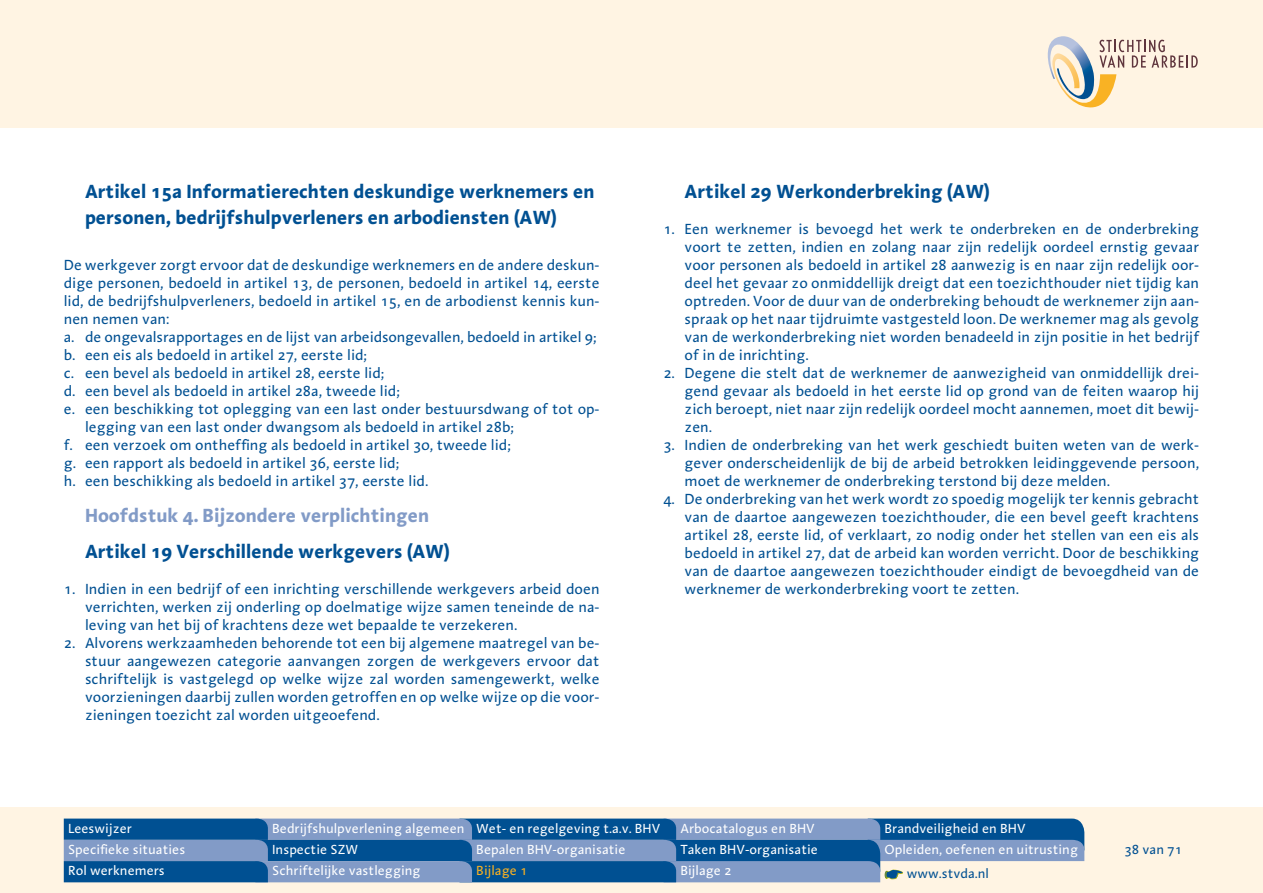
<style>
.page{position:relative;width:1263px;height:893px;background:#fff}
.page>*{position:absolute;margin:0;border:0;box-sizing:border-box;transform-origin:0 0}
.t1{font:700 19.5px/25.5px "Linotype Aroma";color:#005092}
.t2{font:700 19.5px "Linotype Aroma";color:#829bc7}
.t3{font:15px/18px "Linotype Aroma";color:#005092;text-align:justify}
.t4{font:13.5px/21.3px "Linotype Aroma";color:#fff}
.t5{font:13.5px "Linotype Aroma";color:#005092}
.t6{font:13.5px "Linotype Aroma";color:#f9b122}
</style>
<div class="page">
<div style="left:0;top:0;width:1263px;height:128px;background:#fff4e3"></div>
<div style="left:0;top:808px;width:1263px;height:85px;background:#fff4e3"></div>
<svg style="left:64px;top:819px;width:1020px;height:63px;background:#4d7eb0"></svg>
<svg style="left:1047px;top:36px;width:151px;height:72px"></svg>
<h1 class="t1" style="left:85px;top:178px;width:511px">Artikel 15a Informatierechten deskundige werknemers en personen, bedrijfshulpverleners en arbodiensten (AW)</h1>
<p class="t3" style="left:64px;top:256px;width:537px">De werkgever zorgt ervoor dat de deskundige werknemers en de andere deskun-</p>
<p class="t3" style="left:64px;top:274px;width:537px">dige personen, bedoeld in artikel 13, de personen, bedoeld in artikel 14, eerste</p>
<p class="t3" style="left:64px;top:292px;width:537px">lid, de bedrijfshulpverleners, bedoeld in artikel 15, en de arbodienst kennis kun-</p>
<p class="t3" style="left:64px;top:310px;width:107px">nen nemen van:</p>
<p class="t3" style="left:64px;top:328px;width:534px">a. de ongevalsrapportages en de lijst van arbeidsongevallen, bedoeld in artikel 9;</p>
<p class="t3" style="left:64px;top:346px;width:305px">b. een eis als bedoeld in artikel 27, eerste lid;</p>
<p class="t3" style="left:64px;top:364px;width:322px">c. een bevel als bedoeld in artikel 28, eerste lid;</p>
<p class="t3" style="left:64px;top:382px;width:337px">d. een bevel als bedoeld in artikel 28a, tweede lid;</p>
<p class="t3" style="left:64px;top:400px;width:537px">e. een beschikking tot oplegging van een last onder bestuursdwang of tot op-</p>
<p class="t3" style="left:85px;top:418px;width:430px">legging van een last onder dwangsom als bedoeld in artikel 28b;</p>
<p class="t3" style="left:64px;top:436px;width:448px">f. een verzoek om ontheffing als bedoeld in artikel 30, tweede lid;</p>
<p class="t3" style="left:64px;top:454px;width:337px">g. een rapport als bedoeld in artikel 36, eerste lid;</p>
<p class="t3" style="left:64px;top:472px;width:366px">h. een beschikking als bedoeld in artikel 37, eerste lid.</p>
<h1 class="t2" style="left:85px;top:502px;width:346px">Hoofdstuk 4. Bijzondere verplichtingen</h1>
<h1 class="t1" style="left:85px;top:538px;width:366px">Artikel 19 Verschillende werkgevers (AW)</h1>
<p class="t3" style="left:85px;top:580px;width:516px;text-indent:-21px">1. Indien in een bedrijf of een inrichting verschillende werkgevers arbeid doen verrichten, werken zij onderling op doelmatige wijze samen teneinde de na&shy;leving van het bij of krachtens deze wet bepaalde te verzekeren.</p>
<p class="t3" style="left:85px;top:634px;width:516px;text-indent:-21px">2. Alvorens werkzaamheden behorende tot een bij algemene maatregel van be&shy;stuur aangewezen categorie aanvangen zorgen de werkgevers ervoor dat schriftelijk is vastgelegd op welke wijze zal worden samengewerkt, welke voorzieningen daarbij zullen worden getroffen en op welke wijze op die voor&shy;zieningen toezicht zal worden uitgeoefend.</p>
<h1 class="t1" style="left:685px;top:178px;width:307px">Artikel 29 Werkonderbreking (AW)</h1>
<p class="t3" style="left:685px;top:220px;width:516px;text-indent:-21px">1. Een werknemer is bevoegd het werk te onderbreken en de onderbreking voort te zetten, indien en zolang naar zijn redelijk oordeel ernstig gevaar voor personen als bedoeld in artikel 28 aanwezig is en naar zijn redelijk oor&shy;deel het gevaar zo onmiddellijk dreigt dat een toezichthouder niet tijdig kan optreden. Voor de duur van de onderbreking behoudt de werknemer zijn aan&shy;spraak op het naar tijdruimte vastgesteld loon. De werknemer mag als gevolg van de werkonderbreking niet worden benadeeld in zijn positie in het bedrijf of in de inrichting.</p>
<p class="t3" style="left:685px;top:364px;width:516px;text-indent:-21px">2. Degene die stelt dat de werknemer de aanwezigheid van onmiddellijk drei&shy;gend gevaar als bedoeld in het eerste lid op grond van de feiten waarop hij zich beroept, niet naar zijn redelijk oordeel mocht aannemen, moet dit bewij&shy;zen.</p>
<p class="t3" style="left:685px;top:436px;width:516px;text-indent:-21px">3. Indien de onderbreking van het werk geschiedt buiten weten van de werk&shy;gever onderscheidenlijk de bij de arbeid betrokken leidinggevende persoon, moet de werknemer de onderbreking terstond bij deze melden.</p>
<p class="t3" style="left:685px;top:490px;width:516px;text-indent:-21px">4. De onderbreking van het werk wordt zo spoedig mogelijk ter kennis gebracht van de daartoe aangewezen toezichthouder, die een bevel geeft krachtens artikel 28, eerste lid, of verklaart, zo nodig onder het stellen van een eis als bedoeld in artikel 27, dat de arbeid kan worden verricht. Door de beschikking van de daartoe aangewezen toezichthouder eindigt de bevoegdheid van de werknemer de werkonderbreking voort te zetten.</p>
<p class="t4" style="left:68px;top:817px;width:119px">Leeswijzer<br>Specifieke situaties<br>Rol werknemers</p>
<p class="t4" style="left:272px;top:817px;width:194px">Bedrijfshulpverlening algemeen<br>Inspectie SZW<br>Schriftelijke vastlegging</p>
<p class="t4" style="left:476px;top:817px;width:185px">Wet- en regelgeving t.a.v. BHV<br>Bepalen BHV-organisatie</p>
<p class="t6" style="left:476px;top:862px;width:53px">Bijlage 1</p>
<p class="t4" style="left:680px;top:817px;width:139px">Arbocatalogus en BHV<br>Taken BHV-organisatie<br>Bijlage 2</p>
<p class="t4" style="left:884px;top:817px;width:195px">Brandveiligheid en BHV<br>Opleiden, oefenen en uitrusting</p>
<p class="t5" style="left:884px;top:865px;width:106px">☛ www.stvda.nl</p>
<p class="t5" style="left:1124px;top:841px;width:59px">38 van 71</p>
</div>
